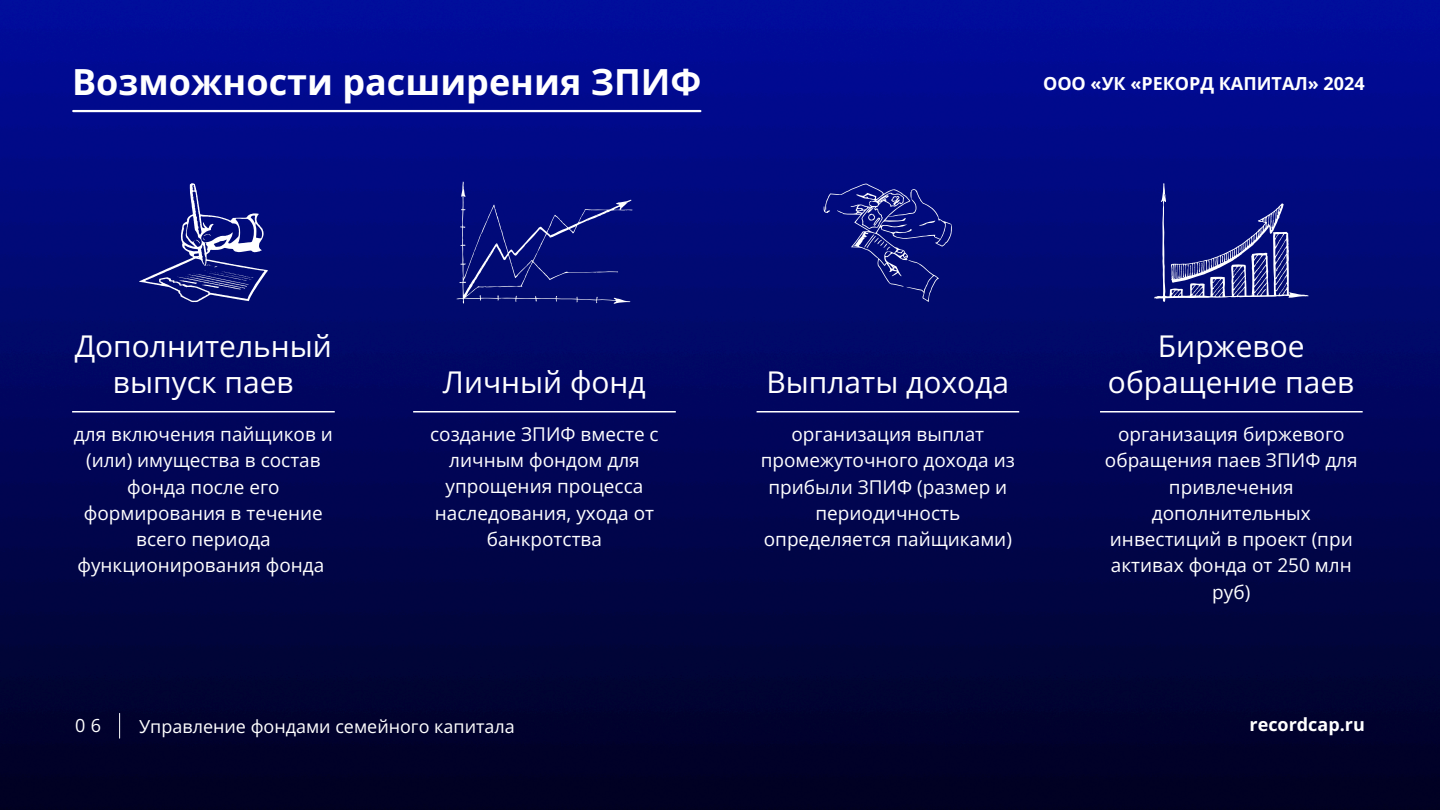
<style>
.page{position:relative;width:1440px;height:810px;background:#fff}
.page>*{position:absolute;margin:0;border:0;box-sizing:border-box;transform-origin:0 0}
.t1{font:700 36px "Open Sans";color:#fff}
.t2{font:30px/36px "Open Sans";color:#fff;text-align:center}
.t3{font:19px/26.2px "Open Sans";color:#fff;text-align:center}
.t4{font:700 18px "Open Sans";color:#fff}
.t5{font:18px "Open Sans";color:#fff}
</style>
<div class="page">
<img style="left:0;top:0;width:1440px;height:810px">
<hr style="left:73px;top:110px;width:627px;height:2px;background:#fff">
<svg style="left:119px;top:713px;width:1px;height:25px"></svg>
<hr style="left:757px;top:411px;width:262px;height:2px;background:#fff">
<svg style="left:824px;top:183px;width:128px;height:119px;background:#151e82"></svg>
<hr style="left:1100px;top:411px;width:263px;height:2px;background:#fff">
<svg style="left:1154px;top:183px;width:154px;height:119px;background:#212989"></svg>
<hr style="left:72px;top:411px;width:263px;height:2px;background:#fff">
<svg style="left:139px;top:183px;width:129px;height:119px;background:#242c8a"></svg>
<hr style="left:413px;top:411px;width:263px;height:2px;background:#fff">
<svg style="left:456px;top:182px;width:176px;height:122px;background:#0e167e"></svg>
<h2 class="t1" style="left:72px;top:57px;width:631px">Возможности расширения ЗПИФ</h2>
<p class="t4" style="left:1043px;top:70px;width:323px">ООО «УК «РЕКОРД КАПИТАЛ» 2024</p>
<p class="t2" style="left:75px;top:327px;width:259px">Дополнительный выпуск паев</p>
<p class="t3" style="left:74px;top:421px;width:261px">для включения пайщиков и (или) имущества в состав фонда после его формирования в течение всего периода функционирования фонда</p>
<h2 class="t2" style="left:443px;top:363px;width:204px">Личный фонд</h2>
<p class="t3" style="left:430px;top:421px;width:230px">создание ЗПИФ вместе с личным фондом для упрощения процесса наследования, ухода от банкротства</p>
<h1 class="t2" style="left:766px;top:363px;width:244px">Выплаты дохода</h1>
<h3 class="t3" style="left:761px;top:421px;width:256px">организация выплат промежуточного дохода из прибыли ЗПИФ (размер и периодичность определяется пайщиками)</h3>
<p class="t2" style="left:1108px;top:327px;width:248px">Биржевое обращение паев</p>
<h2 class="t3" style="left:1105px;top:421px;width:254px">организация биржевого обращения паев ЗПИФ для привлечения дополнительных инвестиций в проект (при активах фонда от 250 млн руб)</h2>
<p class="t5" style="left:75px;top:713px;width:27px">0 6</p>
<h2 class="t5" style="left:139px;top:714px;width:377px">Управление фондами семейного капитала</h2>
<p class="t4" style="left:1250px;top:711px;width:117px">recordcap.ru</p>
</div>
